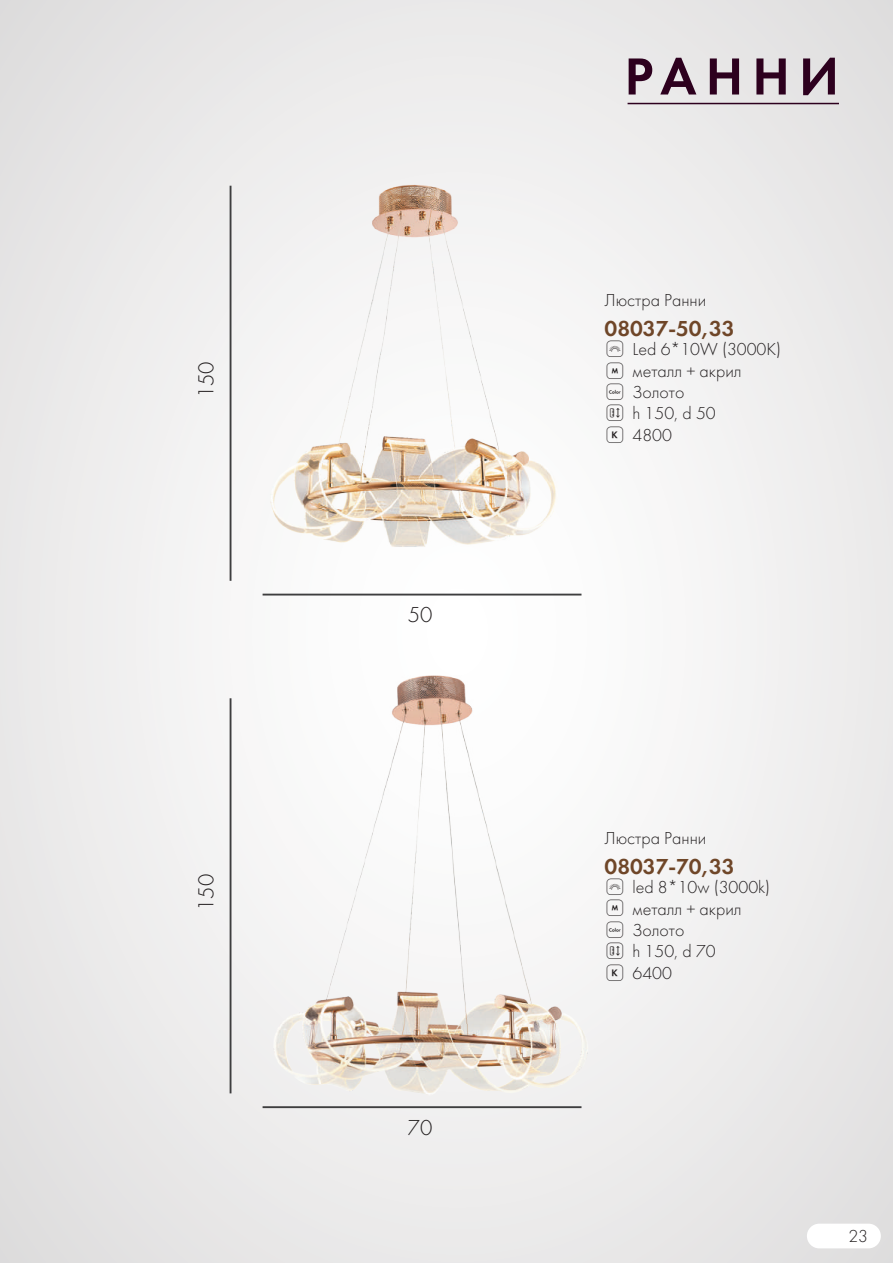
<style>
.page{position:relative;width:893px;height:1263px;background:#fff}
.page>*{position:absolute;margin:0;border:0;box-sizing:border-box;transform-origin:0 0}
.t1{font:54px "Futura Demi C";letter-spacing:.17em;color:#2d001e}
.t2{font:22.5px "Futura Demi C";color:#6f4628}
.t3{font:22.5px "Futura Light C";color:#231f20}
.t4{font:18px/21.3px "Futura Light C";color:#231f20}
</style>
<div class="page">
<div style="left:0;top:0;width:893px;height:1263px;background:linear-gradient(to right,#ecebec,#efeeee)"></div>
<hr style="left:628px;top:103px;width:211px;height:1px;background:#2d001e">
<div style="left:807px;top:1224px;width:74px;height:24px;background:#fff;border-radius:12px"></div>
<img style="left:252px;top:157px;width:325px;height:460px">
<img style="left:252px;top:670px;width:358px;height:459px">
<hr style="left:263px;top:594px;width:318px;height:1px;background:#3e3e3f">
<hr style="left:230px;top:186px;width:1px;height:395px;background:#3e3e3f">
<hr style="left:263px;top:1106px;width:318px;height:2px;background:#3e3e3f">
<hr style="left:230px;top:698px;width:1px;height:395px;background:#3e3e3f">
<div style="left:607px;top:341px;width:16px;height:102px;background:#f7f6f6"></div>
<div style="left:607px;top:878px;width:16px;height:102px;background:#f5f5f5"></div>
<p class="t3" style="left:194px;top:398px;width:38px;rotate:-90deg">150</p>
<p class="t3" style="left:194px;top:911px;width:38px;rotate:-90deg">150</p>
<p class="t3" style="left:408px;top:603px;width:26px">50</p>
<p class="t3" style="left:408px;top:1115px;width:26px">70</p>
<h1 class="t1" style="left:624px;top:45px;width:216px">РАННИ</h1>
<p class="t4" style="left:605px;top:290px;width:103px">Люстра Ранни</p>
<p class="t2" style="left:605px;top:315px;width:132px">08037-50,33</p>
<p class="t4" style="left:632px;top:339px;width:150px">Led 6*10W (3000K) металл + акрил<br>Золото<br>h 150, d 50<br>4800</p>
<p class="t4" style="left:605px;top:828px;width:103px">Люстра Ранни</p>
<p class="t2" style="left:605px;top:853px;width:132px">08037-70,33</p>
<p class="t4" style="left:632px;top:877px;width:139px">led 8*10w (3000k) металл + акрил<br>Золото<br>h 150, d 70<br>6400</p>
<p class="t4" style="left:848px;top:1225px;width:21px">23</p>
</div>
